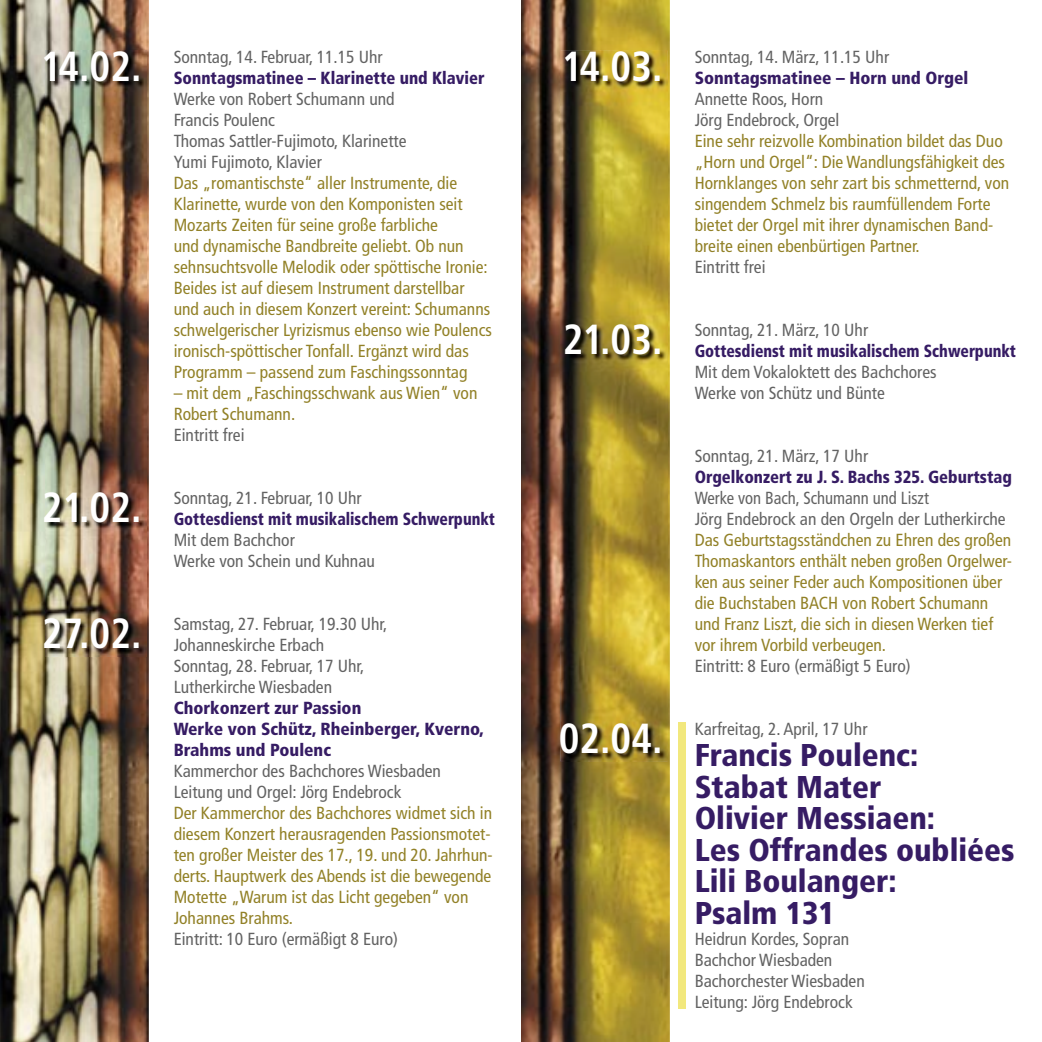
<style>
.page{position:relative;width:1042px;height:1042px;background:#fff}
.page>*{position:absolute;margin:0;border:0;box-sizing:border-box;transform-origin:0 0}
.t1{font:700 condensed 42px "Frutiger";color:#fff;scale:.95 1}
.t2{font:900 condensed 31.5px/31.5px "Frutiger";color:#361c64}
.t3{font:condensed 17.5px/21px "Frutiger";color:#928127}
.t4{font:condensed 17.5px/21px "Frutiger";color:#636363}
.t5{font:900 condensed 17.5px/21px "Frutiger";color:#361c64}
.t6{font:900 condensed 17.5px "Frutiger";color:#361c64;scale:.9 1}
.t7{font:900 condensed 17.5px "Frutiger";color:#361c64;scale:.95 1}
.t8{font:condensed 17.5px/21px "Frutiger";color:#636363;scale:.95 1}
</style>
<div class="page">
<img style="left:521px;top:0;width:149px;height:1042px">
<img style="left:0;top:0;width:149px;height:1042px">
<div style="left:679px;top:722px;width:7px;height:286px;background:#f2e87d"></div>
<img style="left:561px;top:51px;width:106px;height:710px">
<img style="left:45px;top:51px;width:101px;height:605px">
<h1 class="t1" style="left:41px;top:42px;width:107px">14.02.</h1>
<p class="t4" style="left:174px;top:46px;width:211px">Sonntag, 14. Februar, 11.15 Uhr</p>
<p class="t7" style="left:174px;top:67px;width:329px">Sonntagsmatinee – Klarinette und Klavier</p>
<p class="t4" style="left:174px;top:88px;width:234px">Werke von Robert Schumann und<br>Francis Poulenc<br>Thomas Sattler-Fujimoto, Klarinette<br>Yumi Fujimoto, Klavier</p>
<p class="t3" style="left:174px;top:172px;width:320px">Das „romantischste“ aller Instrumente, die Klarinette, wurde von den Komponisten seit Mozarts Zeiten für seine große farbliche<br>und dynamische Bandbreite geliebt. Ob nun sehnsuchtsvolle Melodik oder spöttische Ironie:<br>Beides ist auf diesem Instrument darstellbar und auch in diesem Konzert vereint: Schumanns schwelgerischer Lyrizismus ebenso wie Poulencs ironisch-spöttischer Tonfall. Ergänzt wird das Programm – passend zum Faschingssonntag</p>
<p class="t3" style="left:174px;top:382px;width:305px">– mit dem „Faschingsschwank aus Wien“ von<br>Robert Schumann.</p>
<p class="t4" style="left:174px;top:424px;width:72px">Eintritt frei</p>
<h1 class="t1" style="left:562px;top:42px;width:107px">14.03.</h1>
<h1 class="t1" style="left:563px;top:315px;width:106px">21.03.</h1>
<p class="t4" style="left:694px;top:46px;width:196px">Sonntag, 14. März, 11.15 Uhr</p>
<p class="t5" style="left:694px;top:67px;width:275px">Sonntagsmatinee – Horn und Orgel</p>
<p class="t4" style="left:694px;top:88px;width:146px">Annette Roos, Horn<br>Jörg Endebrock, Orgel</p>
<p class="t3" style="left:694px;top:130px;width:316px">Eine sehr reizvolle Kombination bildet das Duo „Horn und Orgel“: Die Wandlungsfähigkeit des Hornklanges von sehr zart bis schmetternd, von singendem Schmelz bis raumfüllendem Forte bietet der Orgel mit ihrer dynamischen Band&shy;breite einen ebenbürtigen Partner.</p>
<p class="t4" style="left:694px;top:256px;width:72px">Eintritt frei</p>
<p class="t4" style="left:694px;top:319px;width:175px">Sonntag, 21. März, 10 Uhr</p>
<p class="t6" style="left:694px;top:340px;width:359px">Gottesdienst mit musikalischem Schwerpunkt</p>
<p class="t4" style="left:694px;top:361px;width:243px">Mit dem Vokaloktett des Bachchores<br>Werke von Schütz und Bünte</p>
<h1 class="t1" style="left:42px;top:483px;width:106px">21.02.</h1>
<h1 class="t1" style="left:42px;top:609px;width:106px">27.02.</h1>
<p class="t4" style="left:174px;top:487px;width:190px">Sonntag, 21. Februar, 10 Uhr</p>
<p class="t6" style="left:174px;top:508px;width:359px">Gottesdienst mit musikalischem Schwerpunkt</p>
<p class="t4" style="left:174px;top:529px;width:203px">Mit dem Bachchor<br>Werke von Schein und Kuhnau</p>
<p class="t4" style="left:174px;top:613px;width:215px">Samstag, 27. Februar, 19.30 Uhr,<br>Johanneskirche Erbach<br>Sonntag, 28. Februar, 17 Uhr,<br>Lutherkirche Wiesbaden</p>
<p class="t5" style="left:174px;top:697px;width:312px">Chorkonzert zur Passion<br>Werke von Schütz, Rheinberger, Kverno,<br>Brahms und Poulenc</p>
<p class="t4" style="left:174px;top:760px;width:269px">Kammerchor des Bachchores Wiesbaden<br>Leitung und Orgel: Jörg Endebrock</p>
<p class="t3" style="left:174px;top:802px;width:321px">Der Kammerchor des Bachchores widmet sich in diesem Konzert herausragenden Passionsmotet&shy;ten großer Meister des 17., 19. und 20. Jahrhun&shy;derts. Hauptwerk des Abends ist die bewegende Motette „Warum ist das Licht gegeben“ von Johannes Brahms.</p>
<p class="t4" style="left:174px;top:928px;width:226px">Eintritt: 10 Euro (ermäßigt 8 Euro)</p>
<h1 class="t1" style="left:559px;top:714px;width:110px">02.04.</h1>
<p class="t4" style="left:694px;top:445px;width:175px">Sonntag, 21. März, 17 Uhr</p>
<p class="t7" style="left:694px;top:466px;width:335px">Orgelkonzert zu J. S. Bachs 325. Geburtstag</p>
<p class="t8" style="left:694px;top:487px;width:329px">Werke von Bach, Schumann und Liszt<br>Jörg Endebrock an den Orgeln der Lutherkirche</p>
<p class="t3" style="left:694px;top:529px;width:319px">Das Geburtstagsständchen zu Ehren des großen Thomaskantors enthält neben großen Orgelwer&shy;ken aus seiner Feder auch Kompositionen über die Buchstaben BACH von Robert Schumann und Franz Liszt, die sich in diesen Werken tief vor ihrem Vorbild verbeugen.</p>
<p class="t4" style="left:694px;top:655px;width:218px">Eintritt: 8 Euro (ermäßigt 5 Euro)</p>
<p class="t4" style="left:694px;top:718px;width:174px">Karfreitag, 2. April, 17 Uhr</p>
<h2 class="t2" style="left:694px;top:739px;width:321px">Francis Poulenc:<br>Stabat Mater<br>Olivier Messiaen:<br>Les Offrandes oubliées<br>Lili Boulanger:<br>Psalm 131</h2>
<p class="t4" style="left:694px;top:928px;width:172px">Heidrun Kordes, Sopran<br>Bachchor Wiesbaden<br>Bachorchester Wiesbaden<br>Leitung: Jörg Endebrock</p>
</div>
